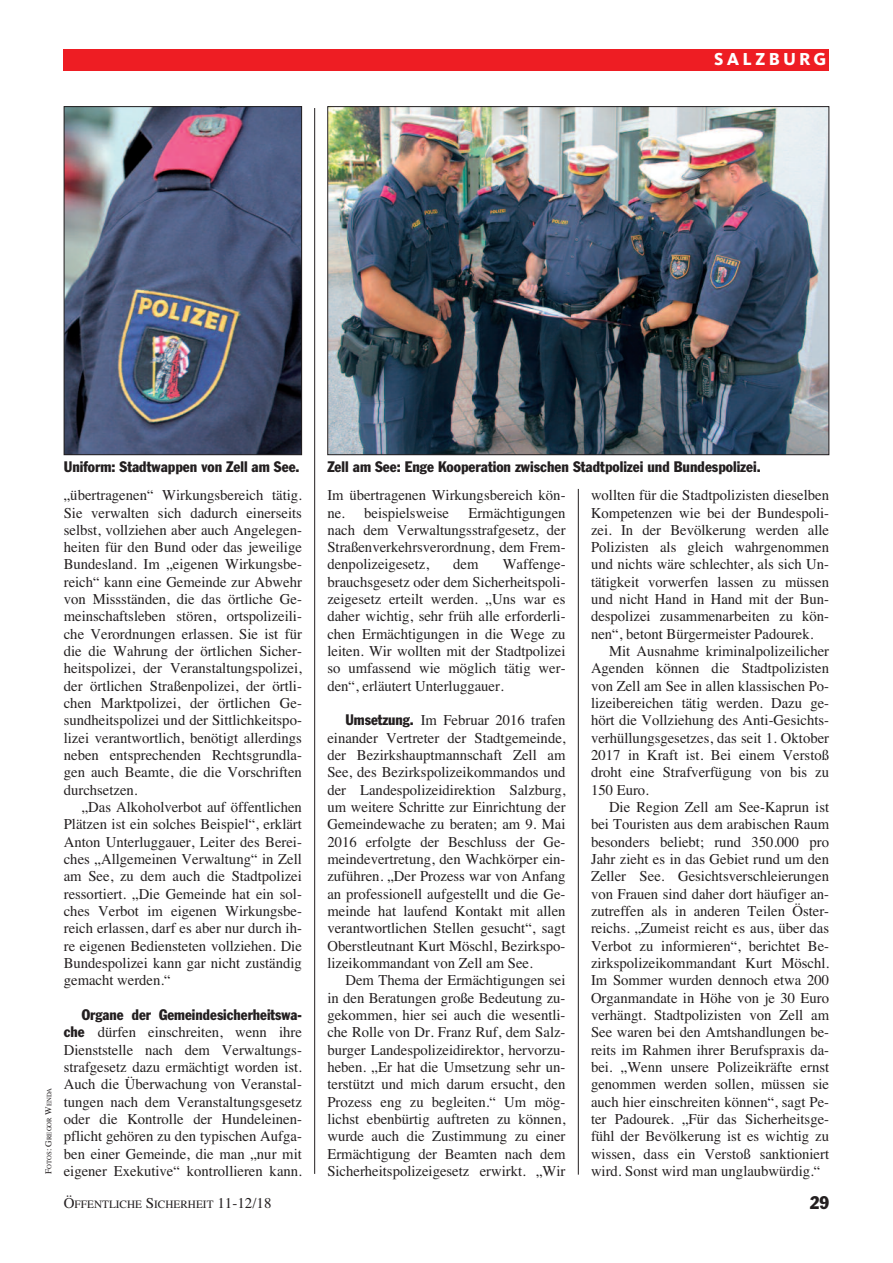
<style>
.page{position:relative;width:893px;height:1263px;background:#fff}
.page>*{position:absolute;margin:0;border:0;box-sizing:border-box;transform-origin:0 0}
.t1{font:800 18px "Kievit";letter-spacing:.175em;color:#fff}
.t2{font:condensed 18px "Franklin Gothic";color:#231f20}
.t3{font:15px/17.4px "Times";color:#231f20;text-align:justify}
.t4{font:condensed 15px "Franklin Gothic";color:#231f20}
.t5{font:11.25px "Times";color:#231f20}
.t6{font:6.75px "Times";color:#231f20}
.s1{font-size:9px}
.s2{font-family:"Franklin Gothic";font-stretch:condensed}
.s3{font-size:15px}
</style>
<div class="page">
<hr style="left:314px;top:108px;width:1px;height:1066px;background:#231f20">
<hr style="left:578px;top:489px;width:1px;height:686px;background:#231f20">
<div style="left:64px;top:49px;width:765px;height:21px;background:#ee1d23"></div>
<img style="left:66px;top:108px;width:234px;height:345px">
<div style="left:64px;top:106px;width:238px;height:349px;border:1px solid #231f20"></div>
<img style="left:329px;top:108px;width:498px;height:345px">
<p class="t1" style="left:714px;top:53px;width:114px">SALZBURG</p>
<p class="t6" style="left:45px;top:1174px;width:88px;rotate:-90deg"><span class="s1">F</span>OTOS<span class="s1">: G</span>REGOR <span class="s1">W</span>ENDA</p>
<p class="t4" style="left:64px;top:461px;width:237px">Uniform: Stadtwappen von Zell am See.</p>
<p class="t4" style="left:327px;top:461px;width:435px">Zell am See: Enge Kooperation zwischen Stadtpolizei und Bundespolizei.</p>
<p class="t3" style="left:64px;top:486px;width:240px">„übertragenen“ Wirkungsbereich tätig.<br>Sie verwalten sich dadurch einerseits selbst, vollziehen aber auch Angelegen&shy;heiten für den Bund oder das jeweilige Bundesland. Im „eigenen Wirkungsbe&shy;reich“ kann eine Gemeinde zur Abwehr von Missständen, die das örtliche Ge&shy;meinschaftsleben stören, ortspolizeili&shy;che Verordnungen erlassen. Sie ist für die die Wahrung der örtlichen Sicher&shy;heitspolizei, der Veranstaltungspolizei, der örtlichen Straßenpolizei, der örtli&shy;chen Marktpolizei, der örtlichen Ge&shy;sundheitspolizei und der Sittlichkeitspo&shy;lizei verantwortlich, benötigt allerdings neben entsprechenden Rechtsgrundla&shy;gen auch Beamte, die die Vorschriften durchsetzen.</p>
<p class="t3" style="left:64px;top:798px;width:240px;text-indent:18px">„Das Alkoholverbot auf öffentlichen Plätzen ist ein solches Beispiel“, erklärt Anton Unterluggauer, Leiter des Berei&shy;ches „Allgemeinen Verwaltung“ in Zell am See, zu dem auch die Stadtpolizei ressortiert. „Die Gemeinde hat ein sol&shy;ches Verbot im eigenen Wirkungsbe&shy;reich erlassen, darf es aber nur durch ih&shy;re eigenen Bediensteten vollziehen. Die Bundespolizei kann gar nicht zuständig gemacht werden.“</p>
<p class="t4" style="left:82px;top:1009px;width:222px">Organe der Gemeindesicherheitswa-</p>
<p class="t3" style="left:64px;top:1023px;width:240px"><span class="s2">che</span> dürfen einschreiten, wenn ihre Dienststelle nach dem Verwaltungs&shy;strafgesetz dazu ermächtigt worden ist.<br>Auch die Überwachung von Veranstal&shy;tungen nach dem Veranstaltungsgesetz oder die Kontrolle der Hundeleinen&shy;pflicht gehören zu den typischen Aufga&shy;ben einer Gemeinde, die man „nur mit eigener Exekutive“ kontrollieren kann.</p>
<p class="t3" style="left:327px;top:486px;width:240px">Im übertragenen Wirkungsbereich kön&shy;ne. beispielsweise</p>
<p class="t3" style="left:327px;top:504px;width:240px;text-indent:141px">Ermächtigungen nach dem Verwaltungsstrafgesetz, der Straßenverkehrsverordnung, dem Frem&shy;denpolizeigesetz,</p>
<p class="t3" style="left:327px;top:556px;width:240px;text-indent:175px">Waffenge&shy;brauchsgesetz oder dem Sicherheitspoli&shy;zeigesetz erteilt werden. „Uns war es daher wichtig, sehr früh alle erforderli&shy;chen Ermächtigungen in die Wege zu leiten. Wir wollten mit der Stadtpolizei so umfassend wie möglich tätig wer&shy;den“, erläutert Unterluggauer.</p>
<p class="t3" style="left:327px;top:711px;width:240px;text-indent:18px"><span class="s2">Umsetzung.</span> Im Februar 2016 trafen einander Vertreter der Stadtgemeinde, der Bezirkshauptmannschaft Zell am See, des Bezirkspolizeikommandos und der Landespolizeidirektion Salzburg, um weitere Schritte zur Einrichtung der Gemeindewache zu beraten; am 9. Mai 2016 erfolgte der Beschluss der Ge&shy;meindevertretung, den Wachkörper ein&shy;zuführen. „Der Prozess war von Anfang an professionell aufgestellt und die Ge&shy;meinde hat laufend Kontakt mit allen verantwortlichen Stellen gesucht“, sagt Oberstleutnant Kurt Möschl, Bezirkspo&shy;lizeikommandant von Zell am See.</p>
<p class="t3" style="left:327px;top:971px;width:240px;text-indent:18px">Dem Thema der Ermächtigungen sei in den Beratungen große Bedeutung zu&shy;gekommen, hier sei auch die wesentli&shy;che Rolle von Dr. Franz Ruf, dem Salz&shy;burger Landespolizeidirektor, hervorzu&shy;heben. „Er hat die Umsetzung sehr un&shy;terstützt und mich darum ersucht, den Prozess eng zu begleiten.“ Um mög&shy;lichst ebenbürtig auftreten zu können, wurde auch die Zustimmung zu einer Ermächtigung der Beamten nach dem Sicherheitspolizeigesetz erwirkt. „Wir</p>
<p class="t3" style="left:453px;top:556px;width:27px">dem</p>
<p class="t3" style="left:591px;top:486px;width:240px">wollten für die Stadtpolizisten dieselben Kompetenzen wie bei der Bundespoli&shy;zei. In der Bevölkerung werden alle Polizisten als gleich wahrgenommen und nichts wäre schlechter, als sich Un&shy;tätigkeit vorwerfen lassen zu müssen und nicht Hand in Hand mit der Bun&shy;despolizei zusammenarbeiten zu kön&shy;nen“, betont Bürgermeister Padourek.</p>
<p class="t3" style="left:591px;top:642px;width:240px;text-indent:18px">Mit Ausnahme kriminalpolizeilicher Agenden können die Stadtpolizisten von Zell am See in allen klassischen Po&shy;lizeibereichen tätig werden. Dazu ge&shy;hört die Vollziehung des Anti-Gesichts&shy;verhüllungsgesetzes, das seit 1. Oktober 2017 in Kraft ist. Bei einem Verstoß droht eine Strafverfügung von bis zu 150 Euro.</p>
<p class="t3" style="left:591px;top:798px;width:240px;text-indent:18px">Die Region Zell am See-Kaprun ist bei Touristen aus dem arabischen Raum besonders beliebt; rund 350.000 pro Jahr zieht es in das Gebiet rund um den Zeller See. Gesichtsverschleierungen von Frauen sind daher dort häufiger an&shy;zutreffen als in anderen Teilen Öster&shy;reichs. „Zumeist reicht es aus, über das Verbot zu informieren“, berichtet Be&shy;zirkspolizeikommandant Kurt Möschl.<br>Im Sommer wurden dennoch etwa 200<br>Organmandate in Höhe von je 30 Euro verhängt. Stadtpolizisten von Zell am See waren bei den Amtshandlungen be&shy;reits im Rahmen ihrer Berufspraxis da&shy;bei. „Wenn unsere Polizeikräfte ernst genommen werden sollen, müssen sie auch hier einschreiten können“, sagt Pe&shy;ter Padourek. „Für das Sicherheitsge&shy;fühl der Bevölkerung ist es wichtig zu wissen, dass ein Verstoß sanktioniert wird. Sonst wird man unglaubwürdig.“</p>
<p class="t5" style="left:64px;top:1198px;width:209px"><span class="s3">Ö</span>FFENTLICHE <span class="s3">S</span>ICHERHEIT <span class="s3">11-12/18</span></p>
<p class="t2" style="left:810px;top:1196px;width:21px">29</p>
</div>
